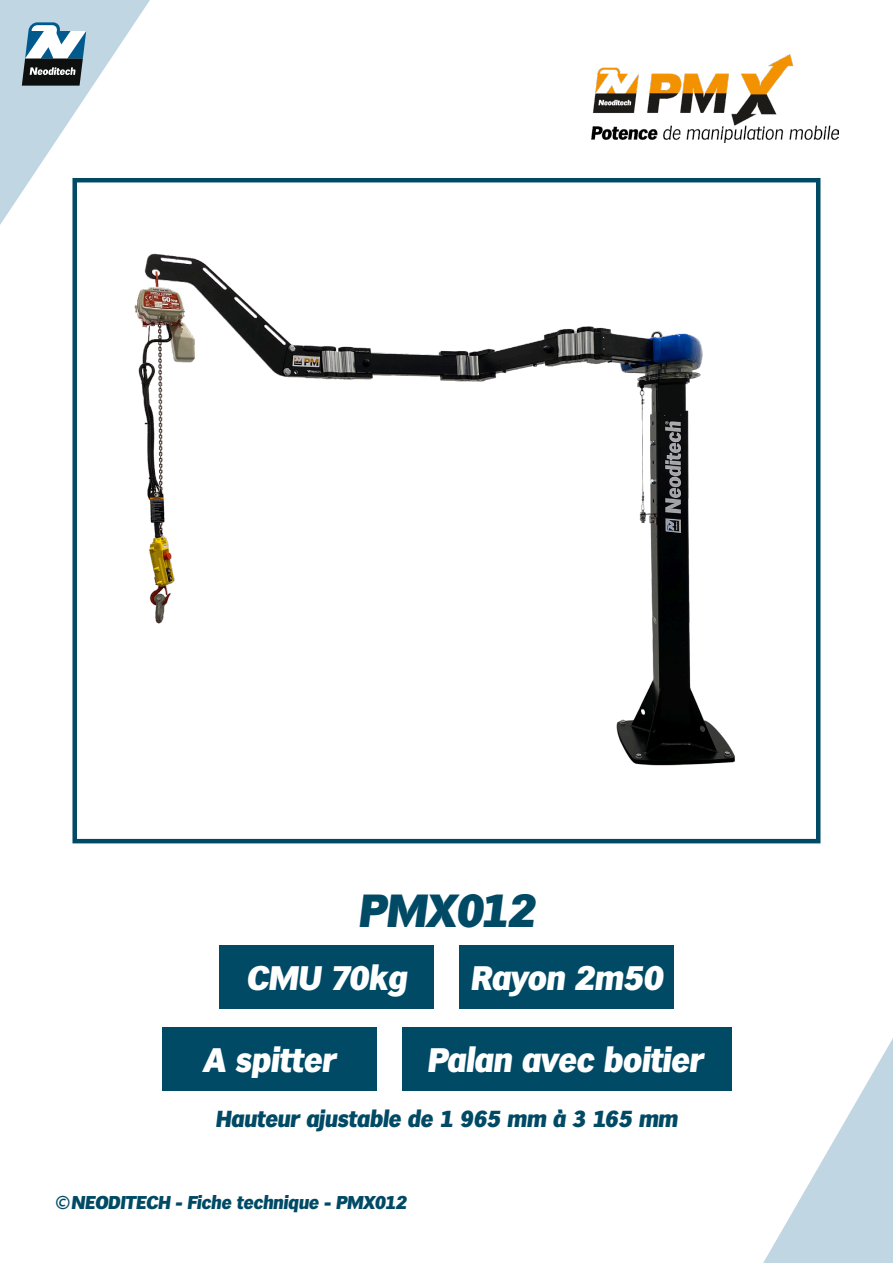
<style>
.page{position:relative;width:893px;height:1263px;background:#fff}
.page>*{position:absolute;margin:0;border:0;box-sizing:border-box;transform-origin:0 0}
.t1{font:italic 800 45px "Hamburg";color:#004a65}
.t2{font:italic 800 33px "Hamburg";color:#fff}
.t3{font:italic 800 22.5px "Hamburg";color:#004a65}
.t4{font:italic 800 18px "Hamburg";color:#004a65}
</style>
<div class="page">
<svg style="left:0;top:0;width:150px;height:225px"></svg>
<svg style="left:763px;top:1038px;width:130px;height:225px"></svg>
<img style="left:84px;top:222px;width:737px;height:622px">
<div style="left:72px;top:178px;width:748px;height:665px;border:4px solid #004a65"></div>
<div style="left:219px;top:945px;width:215px;height:63px;background:#004a65"></div>
<div style="left:459px;top:945px;width:215px;height:63px;background:#004a65"></div>
<div style="left:161px;top:1027px;width:215px;height:64px;background:#004a65"></div>
<div style="left:402px;top:1027px;width:329px;height:64px;background:#004a65"></div>
<img style="left:591px;top:54px;width:248px;height:88px">
<p class="t1" style="left:358px;top:883px;width:178px">PMX012</p>
<p class="t2" style="left:246px;top:957px;width:161px">CMU 70kg</p>
<p class="t2" style="left:470px;top:957px;width:194px">Rayon 2m50</p>
<p class="t2" style="left:203px;top:1040px;width:134px">A spitter</p>
<p class="t2" style="left:427px;top:1040px;width:277px">Palan avec boitier</p>
<p class="t3" style="left:215px;top:1105px;width:464px">Hauteur ajustable de 1 965 mm à 3 165 mm</p>
<p class="t4" style="left:54px;top:1191px;width:354px">©NEODITECH - Fiche technique - PMX012</p>
</div>
